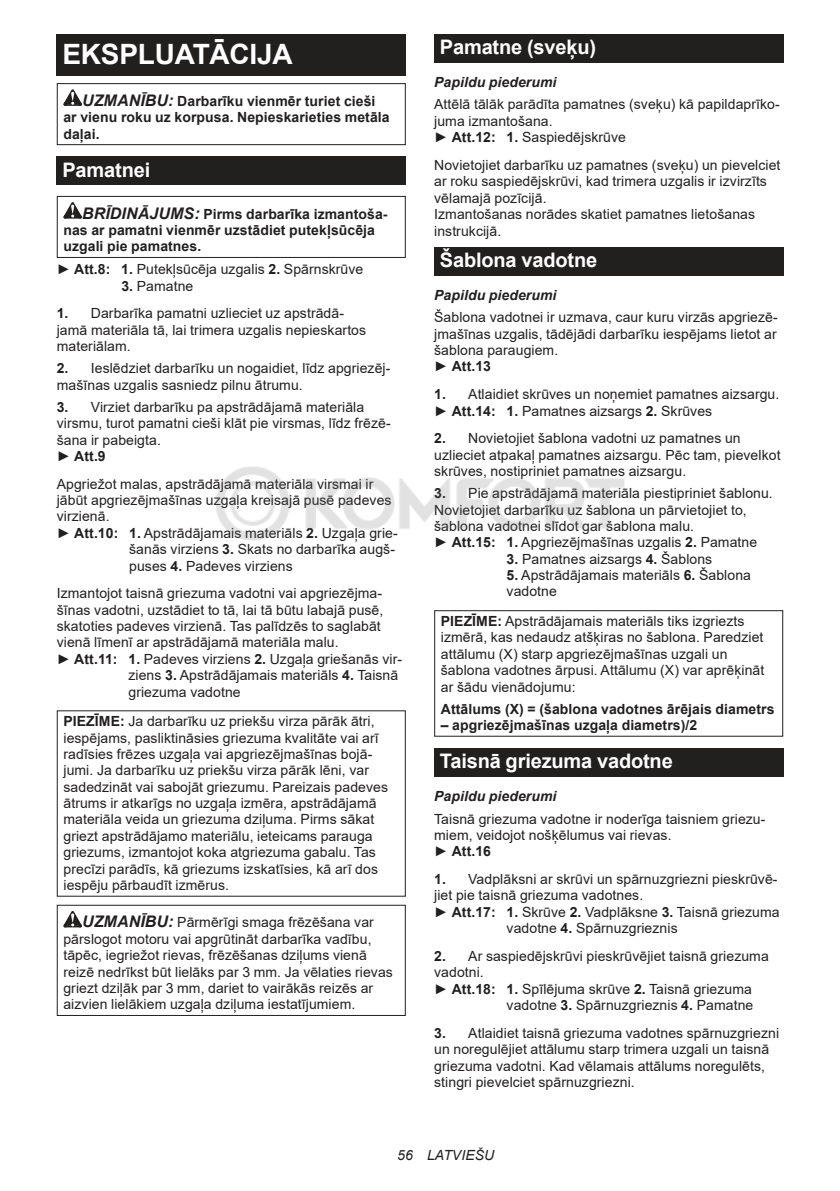
<style>
.page{position:relative;width:840px;height:1191px;background:#fff}
.page>*{position:absolute;margin:0;border:0;box-sizing:border-box;transform-origin:0 0}
.t1{font:700 28px "Arial";letter-spacing:-.01em;color:#fff}
.t2{font:700 20px "Arial";letter-spacing:-.01em;color:#fff}
.t3{font:14px/16.4px "Arial";letter-spacing:.005em;color:#221f1f}
.t4{font:700 14px/16.4px "Arial";letter-spacing:.005em;color:#221f1f}
.t5{font:italic 700 14px "Arial";letter-spacing:.005em;color:#221f1f}
.t6{font:italic 14px "Arial";letter-spacing:.005em;color:#221f1f}
.s1{font-style:italic;font-size:16px}
.s2{font-weight:700}
.s3{font-weight:700;font-style:italic;font-size:16px}
</style>
<div class="page">
<div style="left:57px;top:34px;width:348px;height:41px;background:#221f1f"></div>
<svg style="left:63px;top:89px;width:19px;height:17px"></svg>
<div style="left:57px;top:83px;width:348px;height:62px;border:1px solid #221f1f"></div>
<div style="left:57px;top:156px;width:348px;height:29px;background:#221f1f"></div>
<svg style="left:63px;top:202px;width:19px;height:16px"></svg>
<div style="left:57px;top:196px;width:348px;height:62px;border:1px solid #221f1f"></div>
<svg style="left:63px;top:911px;width:19px;height:16px"></svg>
<div style="left:57px;top:904px;width:348px;height:112px;border:1px solid #221f1f"></div>
<div style="left:434px;top:34px;width:348px;height:29px;background:#221f1f"></div>
<div style="left:434px;top:247px;width:348px;height:28px;background:#221f1f"></div>
<div style="left:434px;top:610px;width:348px;height:126px;border:1px solid #221f1f"></div>
<div style="left:434px;top:748px;width:348px;height:28px;background:#221f1f"></div>
<img style="left:216px;top:467px;width:409px;height:73px">
<h1 class="t1" style="left:62px;top:34px;width:232px">EKSPLUATĀCIJA</h1>
<p class="t4" style="left:63px;top:93px;width:327px;text-indent:19px"><span class="s1">UZMANĪBU:</span> Darbarīku vienmēr turiet cieši ar vienu roku uz korpusa. Nepieskarieties metāla daļai.</p>
<h2 class="t2" style="left:62px;top:161px;width:89px">Pamatnei</h2>
<p class="t4" style="left:63px;top:205px;width:325px;text-indent:19px"><span class="s1">BRĪDINĀJUMS:</span> Pirms darbarīka izmantoša&shy;nas ar pamatni vienmēr uzstādiet putekļsūcēja uzgali pie pamatnes.</p>
<p class="t3" style="left:57px;top:261px;width:308px">► <span class="s2">Att.8: 1.</span> Putekļsūcēja uzgalis <span class="s2">2.</span> Spārnskrūve</p>
<p class="t3" style="left:121px;top:279px;width:73px"><span class="s2">3.</span> Pamatne</p>
<p class="t3" style="left:57px;top:305px;width:311px"><span class="s2">1.</span> Darbarīka pamatni uzlieciet uz apstrādā&shy;jamā materiāla tā, lai trimera uzgalis nepieskartos materiālam.</p>
<p class="t3" style="left:57px;top:360px;width:335px"><span class="s2">2.</span> Ieslēdziet darbarīku un nogaidiet, līdz apgriezēj&shy;mašīnas uzgalis sasniedz pilnu ātrumu.</p>
<p class="t3" style="left:57px;top:398px;width:335px"><span class="s2">3.</span> Virziet darbarīku pa apstrādājamā materiāla virsmu, turot pamatni cieši klāt pie virsmas, līdz frēzē&shy;šana ir pabeigta.<br>► <span class="s2">Att.9</span></p>
<p class="t3" style="left:57px;top:475px;width:318px">Apgriežot malas, apstrādājamā materiāla virsmai ir</p>
<p class="t3" style="left:57px;top:492px;width:336px">jābūt apgriezējmašīnas uzgaļa kreisajā pusē padeves</p>
<p class="t3" style="left:57px;top:508px;width:54px">virzienā.</p>
<p class="t3" style="left:57px;top:524px;width:342px">► <span class="s2">Att.10: 1.</span> Apstrādājamais materiāls <span class="s2">2.</span> Uzgaļa grie-</p>
<p class="t3" style="left:129px;top:541px;width:267px">šanās virziens <span class="s2">3.</span> Skats no darbarīka augš-</p>
<p class="t3" style="left:129px;top:558px;width:165px">puses <span class="s2">4.</span> Padeves virziens</p>
<p class="t3" style="left:57px;top:585px;width:327px">Izmantojot taisnā griezuma vadotni vai apgriezējma-</p>
<p class="t3" style="left:57px;top:601px;width:328px">šīnas vadotni, uzstādiet to tā, lai tā būtu labajā pusē,</p>
<p class="t3" style="left:57px;top:618px;width:325px">skatoties padeves virzienā. Tas palīdzēs to saglabāt</p>
<p class="t3" style="left:57px;top:634px;width:283px">vienā līmenī ar apstrādājamā materiāla malu.</p>
<p class="t3" style="left:57px;top:650px;width:347px">► <span class="s2">Att.11: 1.</span> Padeves virziens <span class="s2">2.</span> Uzgaļa griešanās vir-</p>
<p class="t3" style="left:128px;top:668px;width:271px">ziens <span class="s2">3.</span> Apstrādājamais materiāls <span class="s2">4.</span> Taisnā</p>
<p class="t3" style="left:128px;top:684px;width:114px">griezuma vadotne</p>
<p class="t3" style="left:63px;top:713px;width:326px"><span class="s2">PIEZĪME:</span> Ja darbarīku uz priekšu virza pārāk ātri, iespējams, pasliktināsies griezuma kvalitāte vai arī radīsies frēzes uzgaļa vai apgriezējmašīnas bojā&shy;jumi. Ja darbarīku uz priekšu virza pārāk lēni, var sadedzināt vai sabojāt griezumu. Pareizais padeves ātrums ir atkarīgs no uzgaļa izmēra, apstrādājamā materiāla veida un griezuma dziļuma. Pirms sākat griezt apstrādājamo materiālu, ieteicams parauga griezums, izmantojot koka atgriezuma gabalu. Tas precīzi parādīs, kā griezums izskatīsies, kā arī dos iespēju pārbaudīt izmērus.</p>
<p class="t3" style="left:63px;top:914px;width:331px;text-indent:19px"><span class="s3">UZMANĪBU:</span> Pārmērīgi smaga frēzēšana var pārslogot motoru vai apgrūtināt darbarīka vadību, tāpēc, iegriežot rievas, frēzēšanas dziļums vienā reizē nedrīkst būt lielāks par 3 mm. Ja vēlaties rievas griezt dziļāk par 3 mm, dariet to vairākās reizēs ar aizvien lielākiem uzgaļa dziļuma iestatījumiem.</p>
<h2 class="t2" style="left:439px;top:33px;width:158px">Pamatne (sveķu)</h2>
<p class="t5" style="left:434px;top:77px;width:124px">Papildu piederumi</p>
<p class="t3" style="left:434px;top:96px;width:347px">Attēlā tālāk parādīta pamatnes (sveķu) kā papildaprīko&shy;juma izmantošana.<br>► <span class="s2">Att.12: 1.</span> Saspiedējskrūve</p>
<p class="t3" style="left:434px;top:157px;width:347px">Novietojiet darbarīku uz pamatnes (sveķu) un pievelciet ar roku saspiedējskrūvi, kad trimera uzgalis ir izvirzīts vēlamajā pozīcijā.<br>Izmantošanas norādes skatiet pamatnes lietošanas instrukcijā.</p>
<h2 class="t2" style="left:439px;top:252px;width:159px">Šablona vadotne</h2>
<p class="t5" style="left:434px;top:290px;width:124px">Papildu piederumi</p>
<p class="t3" style="left:434px;top:309px;width:345px">Šablona vadotnei ir uzmava, caur kuru virzās apgriezē&shy;jmašīnas uzgalis, tādējādi darbarīku iespējams lietot ar šablona paraugiem.<br>► <span class="s2">Att.13</span></p>
<p class="t3" style="left:434px;top:386px;width:346px"><span class="s2">1.</span> Atlaidiet skrūves un noņemiet pamatnes aizsargu. ► <span class="s2">Att.14: 1.</span> Pamatnes aizsargs <span class="s2">2.</span> Skrūves</p>
<p class="t3" style="left:434px;top:430px;width:347px"><span class="s2">2.</span> Novietojiet šablona vadotni uz pamatnes un uzlieciet atpakaļ pamatnes aizsargu. Pēc tam, pievelkot skrūves, nostipriniet pamatnes aizsargu.</p>
<p class="t3" style="left:434px;top:485px;width:340px"><span class="s2">3.</span> Pie apstrādājamā materiāla piestipriniet šablonu.<br>Novietojiet darbarīku uz šablona un pārvietojiet to, šablona vadotnei slīdot gar šablona malu.<br>► <span class="s2">Att.15: 1.</span> Apgriezējmašīnas uzgalis <span class="s2">2.</span> Pamatne</p>
<p class="t3" style="left:506px;top:552px;width:207px"><span class="s2">3.</span> Pamatnes aizsargs <span class="s2">4.</span> Šablons</p>
<p class="t3" style="left:506px;top:567px;width:246px"><span class="s2">5.</span> Apstrādājamais materiāls <span class="s2">6.</span> Šablona vadotne</p>
<p class="t3" style="left:440px;top:613px;width:325px"><span class="s2">PIEZĪME:</span> Apstrādājamais materiāls tiks izgriezts izmērā, kas nedaudz atšķiras no šablona. Paredziet attālumu (X) starp apgriezējmašīnas uzgali un šablona vadotnes ārpusi. Attālumu (X) var aprēķināt ar šādu vienādojumu:</p>
<p class="t4" style="left:440px;top:700px;width:335px">Attālums (X) = (šablona vadotnes ārējais diametrs</p>
<p class="t4" style="left:440px;top:717px;width:258px">– apgriezējmašīnas uzgaļa diametrs)/2</p>
<h2 class="t2" style="left:439px;top:747px;width:234px">Taisnā griezuma vadotne</h2>
<p class="t5" style="left:434px;top:791px;width:124px">Papildu piederumi</p>
<p class="t3" style="left:434px;top:810px;width:332px">Taisnā griezuma vadotne ir noderīga taisniem griezu&shy;miem, veidojot nošķēlumus vai rievas.<br>► <span class="s2">Att.16</span></p>
<p class="t3" style="left:434px;top:870px;width:345px"><span class="s2">1.</span> Vadplāksni ar skrūvi un spārnuzgriezni pieskrūvē-</p>
<p class="t3" style="left:434px;top:887px;width:210px">jiet pie taisnā griezuma vadotnes.</p>
<p class="t3" style="left:434px;top:903px;width:347px">► <span class="s2">Att.17: 1.</span> Skrūve <span class="s2">2.</span> Vadplāksne <span class="s2">3.</span> Taisnā griezuma</p>
<p class="t3" style="left:506px;top:921px;width:172px">vadotne <span class="s2">4.</span> Spārnuzgrieznis</p>
<p class="t3" style="left:434px;top:947px;width:336px"><span class="s2">2.</span> Ar saspiedējskrūvi pieskrūvējiet taisnā griezuma</p>
<p class="t3" style="left:434px;top:965px;width:51px">vadotni.</p>
<p class="t3" style="left:434px;top:980px;width:319px">► <span class="s2">Att.18: 1.</span> Spīlējuma skrūve <span class="s2">2.</span> Taisnā griezuma</p>
<p class="t3" style="left:506px;top:998px;width:248px">vadotne <span class="s2">3.</span> Spārnuzgrieznis <span class="s2">4.</span> Pamatne</p>
<p class="t3" style="left:434px;top:1024px;width:346px"><span class="s2">3.</span> Atlaidiet taisnā griezuma vadotnes spārnuzgriezni un noregulējiet attālumu starp trimera uzgali un taisnā griezuma vadotni. Kad vēlamais attālums noregulēts, stingri pievelciet spārnuzgriezni.</p>
<p class="t6" style="left:397px;top:1147px;width:99px">56 LATVIEŠU</p>
</div>
